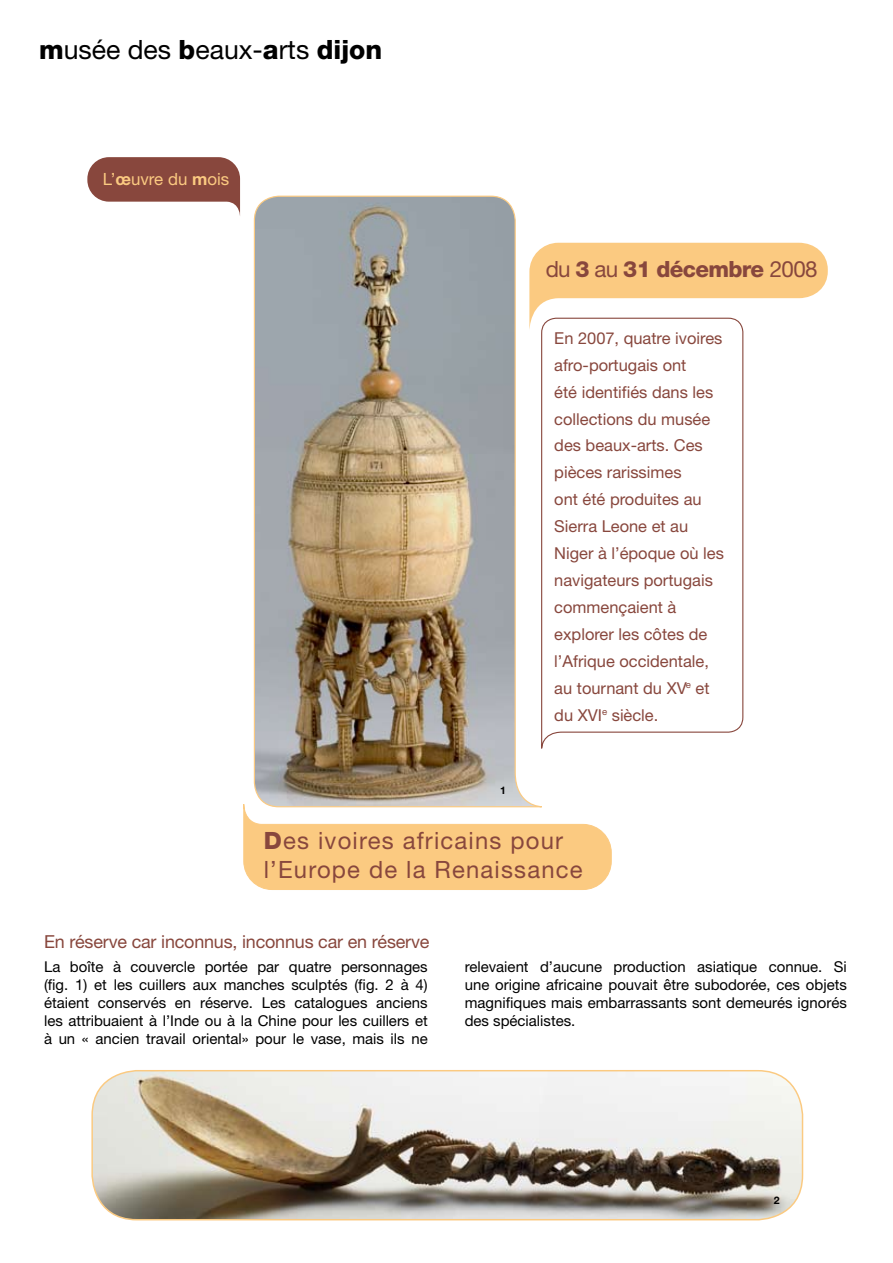
<style>
.page{position:relative;width:893px;height:1263px;background:#fff}
.page>*{position:absolute;margin:0;border:0;box-sizing:border-box;transform-origin:0 0}
.t1{font:26.55px "Helvetica Neue";color:#000}
.t2{font:23.85px/28.7px "Helvetica Neue";letter-spacing:.05em;color:#88473d}
.t3{font:800 22.35px "Helvetica Neue";letter-spacing:-.03em;color:#88473d}
.t4{font:18px "Helvetica Neue";letter-spacing:-.01em;color:#88473d}
.t5{font:16.8px "Helvetica Neue";color:#fbca81}
.t6{font:16.5px/26.8px "Helvetica Neue";color:#88473d}
.t7{font:15px/18px "Helvetica Neue";color:#000;text-align:justify}
.t8{font:700 10.5px "Helvetica Neue";color:#000}
.s1{font-weight:800}
.s2{font-weight:700}
.s3{font-weight:400}
</style>
<div class="page">
<img style="left:92px;top:1071px;width:710px;height:149px">
<div style="left:91px;top:1070px;width:712px;height:150px;border:1px solid #fbca81;border-radius:45px"></div>
<img style="left:253px;top:195px;width:280px;height:609px">
<svg style="left:243px;top:804px;width:369px;height:86px"></svg>
<svg style="left:541px;top:331px;width:203px;height:418px"></svg>
<svg style="left:87px;top:157px;width:153px;height:59px"></svg>
<svg style="left:529px;top:243px;width:299px;height:88px"></svg>
<h1 class="t1" style="left:39px;top:34px;width:345px"><span class="s1">m</span>usée des <span class="s1">b</span>eaux-<span class="s1">a</span>rts <span class="s1">dijon</span></h1>
<p class="t5" style="left:103px;top:169px;width:128px">L’<span class="s2">œ</span>uvre du <span class="s2">m</span>ois</p>
<h3 class="t3" style="left:546px;top:256px;width:273px"><span class="s3">du</span> 3 <span class="s3">au</span> 31 décembre <span class="s3">2008</span></h3>
<p class="t8" style="left:500px;top:783px;width:7px">1</p>
<p class="t6" style="left:554px;top:324px;width:171px">En 2007, quatre ivoires afro-portugais ont<br>été identifiés dans les collections du musée des beaux-arts. Ces pièces rarissimes<br>ont été produites au<br>Sierra Leone et au<br>Niger à l’époque où les navigateurs portugais commençaient à explorer les côtes de l’Afrique occidentale, au tournant du XV<sup>e</sup> et du XVI<sup>e</sup> siècle.</p>
<h2 class="t2" style="left:264px;top:826px;width:320px"><span class="s1">D</span>es ivoires africains pour l’Europe de la Renaissance</h2>
<p class="t4" style="left:44px;top:930px;width:387px">En réserve car inconnus, inconnus car en réserve</p>
<p class="t7" style="left:44px;top:957px;width:385px">La boîte à couvercle portée par quatre personnages (fig. 1) et les cuillers aux manches sculptés (fig. 2 à 4) étaient conservés en réserve. Les catalogues anciens les attribuaient à l’Inde ou à la Chine pour les cuillers et à un « ancien travail oriental» pour le vase, mais ils ne</p>
<p class="t7" style="left:465px;top:957px;width:384px">relevaient d’aucune production asiatique connue. Si une origine africaine pouvait être subodorée, ces objets magnifiques mais embarrassants sont demeurés ignorés des spécialistes.</p>
<p class="t8" style="left:774px;top:1193px;width:7px">2</p>
</div>
